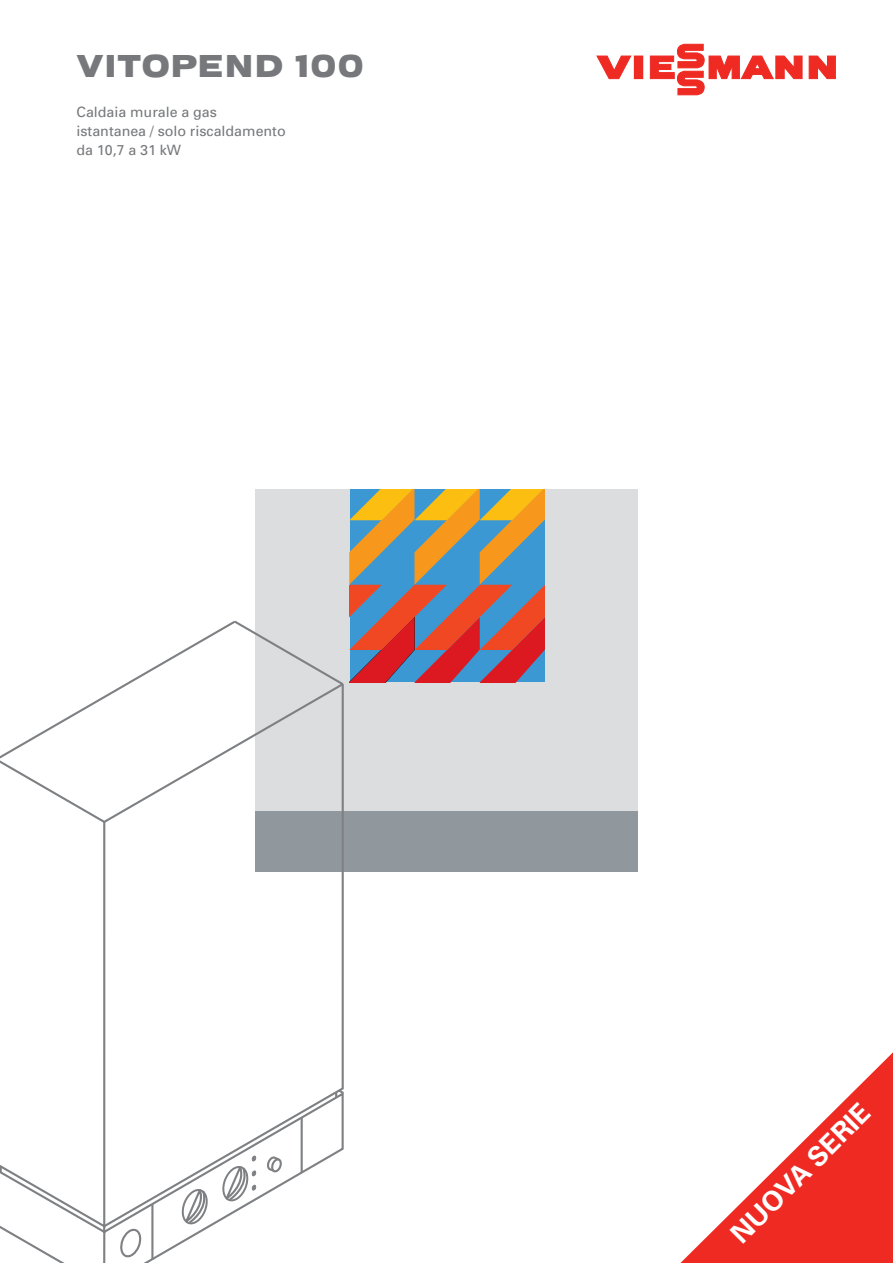
<style>
.page{position:relative;width:893px;height:1263px;background:#fff}
.page>*{position:absolute;margin:0;border:0;box-sizing:border-box;transform-origin:0 0}
.t1{font:33px "VIESSMANN Normal";color:#76787b}
.t2{font:700 27px "Univers";color:#fff}
.t3{font:14.25px/18.8px "Univers";color:#76787b}
</style>
<div class="page">
<div style="left:255px;top:489px;width:383px;height:383px;background:#dcdddf"></div>
<div style="left:255px;top:811px;width:383px;height:61px;background:#90979d"></div>
<svg style="left:350px;top:489px;width:194px;height:193px;background:#9d7c6f"></svg>
<svg style="left:3px;top:1229px;width:203px;height:34px"></svg>
<svg style="left:0;top:1165px;width:106px;height:65px"></svg>
<svg style="left:101px;top:825px;width:243px;height:404px"></svg>
<svg style="left:0;top:621px;width:344px;height:204px"></svg>
<hr style="left:151px;top:1204px;width:2px;height:56px;background:#7e8083">
<svg style="left:0;top:1166px;width:2px;height:6px"></svg>
<svg style="left:335px;top:1087px;width:9px;height:10px"></svg>
<hr style="left:301px;top:1117px;width:2px;height:56px;background:#7e8083">
<svg style="left:120px;top:1226px;width:24px;height:34px"></svg>
<svg style="left:265px;top:1156px;width:19px;height:19px"></svg>
<svg style="left:181px;top:1186px;width:30px;height:42px"></svg>
<svg style="left:222px;top:1155px;width:34px;height:54px"></svg>
<div style="left:634px;top:56px;width:9px;height:23px;background:#ee2a23"></div>
<svg style="left:596px;top:55px;width:35px;height:24px"></svg>
<svg style="left:809px;top:55px;width:27px;height:24px"></svg>
<svg style="left:650px;top:44px;width:152px;height:51px"></svg>
<svg style="left:680px;top:1052px;width:213px;height:211px"></svg>
<h1 class="t1" style="left:77px;top:47px;width:290px">VITOPEND 100</h1>
<p class="t3" style="left:77px;top:104px;width:211px">Caldaia murale a gas istantanea / solo riscaldamento da 10,7 a 31 kW</p>
<h2 class="t2" style="left:728px;top:1231px;width:186px;rotate:-45deg">NUOVA SERIE</h2>
</div>
